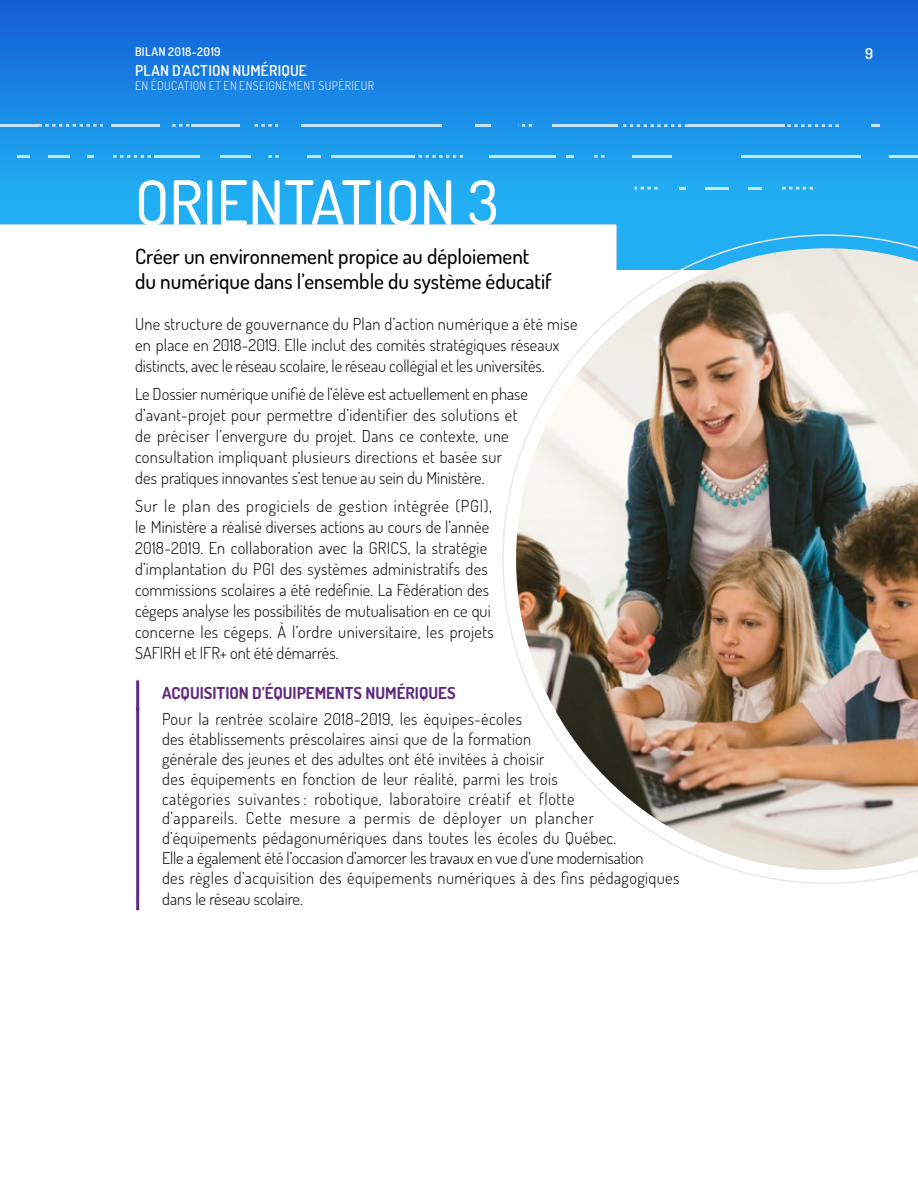
<style>
.page{position:relative;width:918px;height:1188px;background:#fff}
.page>*{position:absolute;margin:0;border:0;box-sizing:border-box;transform-origin:0 0}
.t1{font:500 61.5px "Dosis";color:#fff}
.t2{font:500 21px/25.2px "Dosis";color:#000}
.t3{font:300 16.5px/21px "Dosis";letter-spacing:.02em;color:#000}
.t4{font:700 16.5px "Dosis";color:#5f297e}
.t5{font:600 15px "Dosis";letter-spacing:.015em;color:#fff}
.t6{font:300 12px "Dosis";letter-spacing:.035em;color:#fff}
.t7{font:600 12px "Dosis";letter-spacing:.035em;color:#fff}
</style>
<div class="page">
<svg style="left:0;top:0;width:918px;height:234px;background:#218ee6"></svg>
<svg style="left:623px;top:124px;width:65px;height:3px"></svg>
<hr style="left:688px;top:124px;width:97px;height:3px;background:#fff">
<svg style="left:787px;top:124px;width:52px;height:3px"></svg>
<svg style="left:871px;top:124px;width:9px;height:3px"></svg>
<svg style="left:782px;top:187px;width:31px;height:2px"></svg>
<svg style="left:748px;top:187px;width:14px;height:2px"></svg>
<hr style="left:705px;top:187px;width:23px;height:2px;background:#fff">
<svg style="left:679px;top:187px;width:7px;height:2px"></svg>
<svg style="left:635px;top:187px;width:23px;height:2px"></svg>
<hr style="left:741px;top:155px;width:120px;height:3px;background:#fff">
<hr style="left:890px;top:155px;width:28px;height:3px;background:#fff">
<hr style="left:568px;top:124px;width:49px;height:3px;background:#fff">
<hr style="left:552px;top:124px;width:33px;height:3px;background:#fff">
<svg style="left:518px;top:124px;width:14px;height:3px"></svg>
<hr style="left:475px;top:124px;width:15px;height:3px;background:#fff">
<svg style="left:38px;top:124px;width:65px;height:3px"></svg>
<hr style="left:0;top:124px;width:38px;height:3px;background:#fff">
<svg style="left:18px;top:155px;width:12px;height:3px"></svg>
<hr style="left:49px;top:155px;width:21px;height:3px;background:#fff">
<svg style="left:87px;top:155px;width:7px;height:3px"></svg>
<svg style="left:113px;top:155px;width:38px;height:3px"></svg>
<svg style="left:419px;top:155px;width:44px;height:3px"></svg>
<hr style="left:489px;top:155px;width:66px;height:3px;background:#fff">
<svg style="left:566px;top:155px;width:8px;height:3px"></svg>
<svg style="left:594px;top:155px;width:10px;height:3px"></svg>
<hr style="left:632px;top:155px;width:40px;height:3px;background:#fff">
<hr style="left:302px;top:124px;width:140px;height:3px;background:#fff">
<svg style="left:255px;top:124px;width:23px;height:3px"></svg>
<hr style="left:191px;top:124px;width:48px;height:3px;background:#fff">
<hr style="left:112px;top:124px;width:48px;height:3px;background:#fff">
<svg style="left:172px;top:124px;width:17px;height:3px"></svg>
<hr style="left:155px;top:155px;width:45px;height:3px;background:#fff">
<hr style="left:220px;top:155px;width:30px;height:3px;background:#fff">
<svg style="left:268px;top:155px;width:11px;height:3px"></svg>
<hr style="left:307px;top:155px;width:14px;height:3px;background:#fff">
<hr style="left:332px;top:155px;width:83px;height:3px;background:#fff">
<svg style="left:502px;top:234px;width:416px;height:650px"></svg>
<hr style="left:136px;top:682px;width:3px;height:28px;background:#5f297e">
<hr style="left:136px;top:708px;width:3px;height:201px;background:#5f297e">
<img style="left:516px;top:248px;width:402px;height:622px">
<p class="t7" style="left:135px;top:44px;width:87px">BILAN 2018-2019</p>
<p class="t5" style="left:865px;top:44px;width:10px">9</p>
<p class="t5" style="left:135px;top:60px;width:173px">PLAN D’ACTION NUMÉRIQUE</p>
<p class="t6" style="left:135px;top:78px;width:240px">EN ÉDUCATION ET EN ENSEIGNEMENT SUPÉRIEUR</p>
<h2 class="t1" style="left:135px;top:162px;width:365px">ORIENTATION 3</h2>
<h2 class="t2" style="left:135px;top:243px;width:418px">Créer un environnement propice au déploiement du numérique dans l’ensemble du système éducatif</h2>
<p class="t3" style="left:135px;top:313px;width:444px">Une structure de gouvernance du Plan d’action numérique a été mise en place en 2018-2019. Elle inclut des comités stratégiques réseaux distincts, avec le réseau scolaire, le réseau collégial et les universités.</p>
<p class="t3" style="left:135px;top:383px;width:394px">Le Dossier numérique unifié de l’élève est actuellement en phase d’avant-projet pour permettre d’identifier des solutions et de préciser l’envergure du projet. Dans ce contexte, une consultation impliquant plusieurs directions et basée sur des pratiques innovantes s’est tenue au sein du Ministère.</p>
<p class="t3" style="left:135px;top:495px;width:360px">Sur le plan des progiciels de gestion intégrée (PGI), le Ministère a réalisé diverses actions au cours de l’année 2018-2019. En collaboration avec la GRICS, la stratégie d’implantation du PGI des systèmes administratifs des commissions scolaires a été redéfinie. La Fédération des cégeps analyse les possibilités de mutualisation en ce qui concerne les cégeps. À l’ordre universitaire, les projets SAFIRH et IFR+ ont été démarrés.</p>
<h3 class="t4" style="left:162px;top:682px;width:295px">ACQUISITION D’ÉQUIPEMENTS NUMÉRIQUES</h3>
<p class="t3" style="left:162px;top:709px;width:519px;line-height:20px">Pour la rentrée scolaire 2018-2019, les équipes-écoles<br>des établissements préscolaires ainsi que de la formation<br>générale des jeunes et des adultes ont été invitées à choisir<br>des équipements en fonction de leur réalité, parmi les trois<br>catégories suivantes : robotique, laboratoire créatif et flotte<br>d’appareils. Cette mesure a permis de déployer un plancher d’équipements pédagonumériques dans toutes les écoles du Québec.<br>Elle a également été l’occasion d’amorcer les travaux en vue d’une modernisation<br>des règles d’acquisition des équipements numériques à des fins pédagogiques dans le réseau scolaire.</p>
</div>
